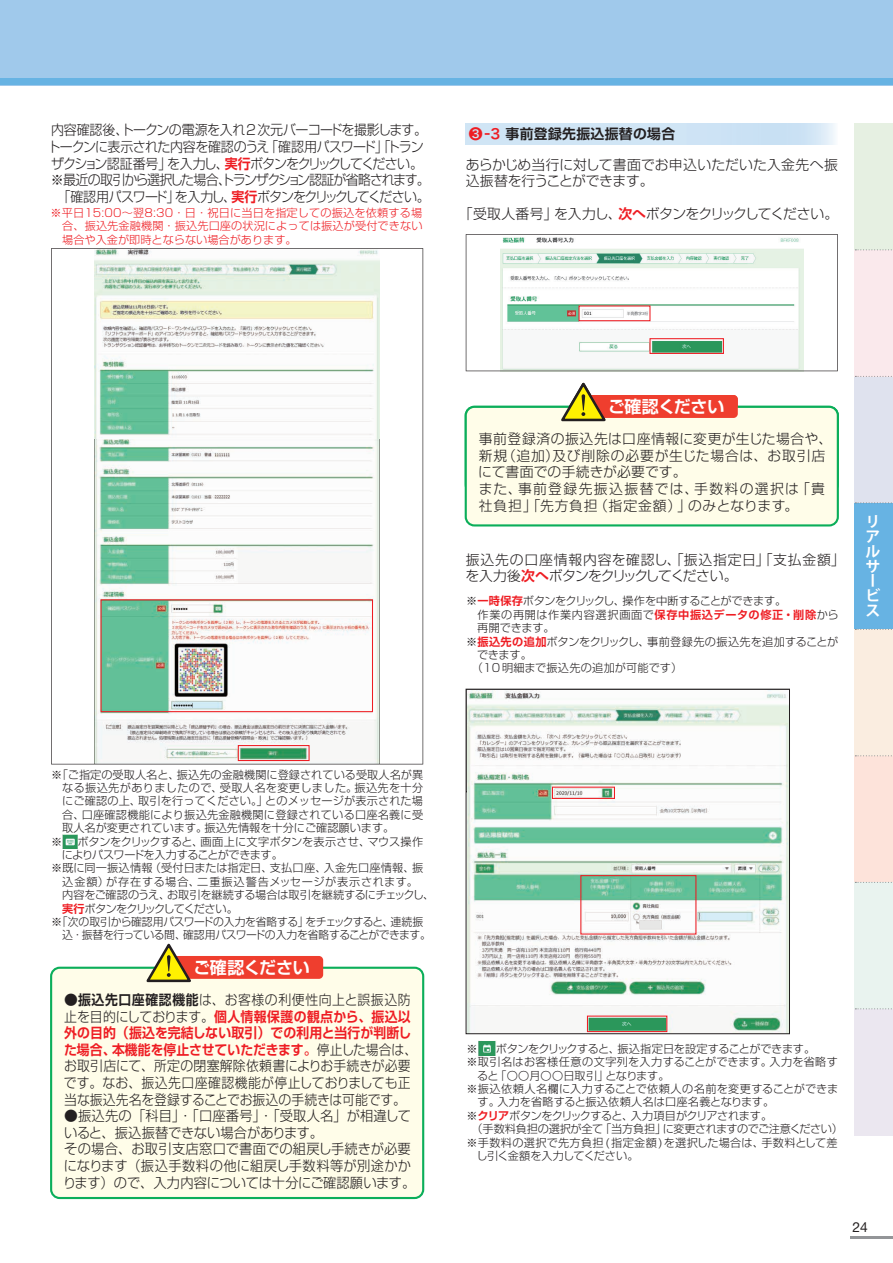
<style>
.page{position:relative;width:893px;height:1263px;background:#fff}
.page>*{position:absolute;margin:0;border:0;box-sizing:border-box;transform-origin:0 0}
.t1{font:700 16.95px "Shin Go Pr 5 De";letter-spacing:-.02em;color:#fff}
.t2{font:700 14.85px/14.9px "Koz Go Pro";color:#fff}
.t3{font:300 13.8px/16.6px "Shin Go Pr 5";letter-spacing:-.005em;color:#231f20}
.t4{font:300 13.8px/16.6px "Shin Go Pr 5";letter-spacing:-.065em;color:#231f20;scale:.94 1}
.t5{font:300 13.8px/16.6px "Shin Go Pr 5";letter-spacing:.06em;color:#231f20}
.t6{font:700 13.8px/16.6px "Shin Go Pr 5 De";letter-spacing:.01em;color:#ee1d23;scale:.93 1}
.t7{font:300 13.8px/16.6px "Shin Go Pr 5";letter-spacing:-.005em;color:#231f20;text-align:justify;scale:.93 1}
.t8{font:300 13.8px/16.6px "Shin Go Pr 5";letter-spacing:.035em;color:#231f20}
.t9{font:300 13.8px "Shin Go Pr 5";letter-spacing:-.04em;color:#231f20}
.t10{font:300 13.8px "Shin Go Pr 5";letter-spacing:.045em;color:#231f20;scale:.93 1}
.t11{font:300 13.8px "Shin Go Pr 5";letter-spacing:.04em;color:#231f20}
.t12{font:700 13.8px "Shin Go Pr 5 De";letter-spacing:.025em;color:#231f20}
.t13{font:13.8px "Helvetica Neue LT Std";color:#231f20}
.t14{font:300 11.1px "Shin Go Pr 5";color:#231f20}
.t15{font:300 11.1px "Shin Go Pr 5";letter-spacing:-.035em;color:#231f20}
.t16{font:300 11.1px/13.4px "Shin Go Pr 5";letter-spacing:.01em;color:#ee1d23;text-align:justify}
.t17{font:300 11.1px "Shin Go Pr 5";letter-spacing:.025em;color:#231f20}
.t18{font:300 11.1px "Shin Go Pr 5";letter-spacing:.03em;color:#231f20}
.t19{font:300 11.1px "Shin Go Pr 5";letter-spacing:.02em;color:#231f20}
.t20{font:300 11.1px "Shin Go Pr 5";letter-spacing:-.04em;color:#231f20}
.t21{font:300 11.1px "Shin Go Pr 5";letter-spacing:-.03em;color:#231f20}
.t22{font:300 11.1px "Shin Go Pr 5";letter-spacing:-.02em;color:#231f20}
.t23{font:300 11.1px "Shin Go Pr 5";letter-spacing:.07em;color:#231f20}
.t24{font:300 11.1px "Shin Go Pr 5";letter-spacing:.06em;color:#231f20}
.t25{font:300 11.1px "Shin Go Pr 5";letter-spacing:-.055em;color:#231f20}
.t26{font:300 11.1px "Shin Go Pr 5";letter-spacing:-.085em;color:#231f20}
.t27{font:300 11.1px "Shin Go Pr 5";letter-spacing:-.05em;color:#231f20}
.s1{font-family:"Shin Go Pr 5 De";font-weight:700;color:#ee1d23}
.s2{font-family:"Hira Kaku Pro W6";font-weight:400;color:#ee1d23}
.s3{font-family:"Shin Go Pr 5 De";font-weight:700}
.s4{font-family:"Shin Go Pr 5";font-weight:300;color:#231f20}
</style>
<div class="page">
<hr style="left:850px;top:1236px;width:43px;height:2px;background:#939598">
<div style="left:0;top:0;width:893px;height:85px;background:#a0c9eb"></div>
<div style="left:0;top:79px;width:893px;height:6px;background:#67b3e3"></div>
<div style="left:855px;top:756px;width:38px;height:126px;background:#fde3da"></div>
<div style="left:855px;top:376px;width:38px;height:127px;background:#dfe2ee"></div>
<div style="left:855px;top:123px;width:38px;height:127px;background:#e6f0e2"></div>
<div style="left:855px;top:250px;width:38px;height:126px;background:#fae9ec"></div>
<div style="left:855px;top:503px;width:38px;height:126px;background:#67b3e3"></div>
<div style="left:855px;top:629px;width:38px;height:127px;background:#faede0"></div>
<svg style="left:855px;top:376px;width:38px;height:1px"></svg>
<svg style="left:855px;top:249px;width:37px;height:1px"></svg>
<svg style="left:855px;top:629px;width:37px;height:1px"></svg>
<svg style="left:855px;top:755px;width:37px;height:1px"></svg>
<div style="left:855px;top:882px;width:38px;height:127px;background:#e9f3ef"></div>
<div style="left:855px;top:1009px;width:38px;height:126px;background:#ebe7f0"></div>
<svg style="left:855px;top:502px;width:37px;height:1px"></svg>
<svg style="left:855px;top:882px;width:37px;height:1px"></svg>
<svg style="left:855px;top:1008px;width:37px;height:1px"></svg>
<svg style="left:51px;top:248px;width:372px;height:516px"></svg>
<div style="left:238px;top:745px;width:72px;height:16px;border:1px solid #ee1d23"></div>
<div style="left:101px;top:599px;width:272px;height:113px;border:1px solid #ee1d23"></div>
<svg style="left:466px;top:234px;width:372px;height:137px"></svg>
<div style="left:578px;top:305px;width:72px;height:16px;border:1px solid #ee1d23"></div>
<div style="left:649px;top:338px;width:75px;height:16px;border:1px solid #ee1d23"></div>
<img style="left:468px;top:691px;width:320px;height:341px">
<div style="left:466px;top:689px;width:324px;height:345px;border:1px solid #231f20"></div>
<div style="left:552px;top:787px;width:63px;height:12px;border:1px solid #ee1d23"></div>
<div style="left:580px;top:875px;width:116px;height:59px;border:1px solid #ee1d23"></div>
<img style="left:478px;top:1040px;width:18px;height:16px">
<img style="left:63px;top:835px;width:14px;height:14px">
<img style="left:586px;top:1016px;width:82px;height:16px">
<div style="left:587px;top:1015px;width:80px;height:17px;border:1px solid #ee1d23"></div>
<div style="left:51px;top:968px;width:372px;height:230px;background:#fffde9;border-radius:9px"></div>
<div style="left:50px;top:967px;width:374px;height:232px;border:2px solid #0bae5a;border-radius:9px"></div>
<div style="left:162px;top:956px;width:161px;height:23px;background:#ef3e2e;border-radius:4px"></div>
<svg style="left:143px;top:943px;width:51px;height:40px"></svg>
<div style="left:466px;top:407px;width:372px;height:118px;background:#fffde9;border-radius:9px"></div>
<div style="left:465px;top:406px;width:374px;height:120px;border:2px solid #0bae5a;border-radius:9px"></div>
<div style="left:576px;top:395px;width:162px;height:23px;background:#ef3e2e;border-radius:4px"></div>
<svg style="left:558px;top:382px;width:48px;height:40px"></svg>
<p class="t4" style="left:48px;top:121px;width:408px">内容確認後、トークンの電源を入れ2次元バーコードを撮影します。トークンに表示された内容を確認のうえ「確認用パスワード」「トランザクション認証番号」を入力し、<span class="s1">実行</span>ボタンをクリックしてください。※最近の取引から選択した場合、トランザクション認証が省略されます。　「確認用パスワード」を入力し、<span class="s1">実行</span>ボタンをクリックしてください。</p>
<p class="t16" style="left:62px;top:205px;width:362px;text-indent:-12px">※平日15:00～翌8:30・日・祝日に当日を指定しての振込を依頼する場合、振込先金融機関・振込先口座の状況によっては振込が受付できない場合や入金が即時とならない場合があります。</p>
<p class="t12" style="left:469px;top:122px;width:208px"><span class="s2">❸-3</span> 事前登録先振込振替の場合</p>
<p class="t3" style="left:466px;top:155px;width:374px">あらかじめ当行に対して書面でお申込いただいた入金先へ振込振替を行うことができます。</p>
<p class="t9" style="left:459px;top:203px;width:381px">「受取人番号」を入力し、<span class="s1">次へ</span>ボタンをクリックしてください。</p>
<p class="t14" style="left:51px;top:765px;width:374px">※「ご指定の受取人名と、振込先の金融機関に登録されている受取人名が異</p>
<p class="t18" style="left:62px;top:779px;width:362px">なる振込先がありましたので、受取人名を変更しました。振込先を十分</p>
<p class="t14" style="left:62px;top:792px;width:362px">にご確認の上、取引を行ってください。」とのメッセージが表示された場</p>
<p class="t19" style="left:62px;top:805px;width:362px">合、口座確認機能により振込先金融機関に登録されている口座名義に受</p>
<p class="t14" style="left:62px;top:819px;width:334px">取人名が変更されています。振込先情報を十分にご確認願います。</p>
<p class="t14" style="left:51px;top:832px;width:13px">※</p>
<p class="t14" style="left:77px;top:832px;width:347px">ボタンをクリックすると、画面上に文字ボタンを表示させ、マウス操作</p>
<p class="t25" style="left:62px;top:846px;width:222px">によりパスワードを入力することができます。</p>
<p class="t19" style="left:51px;top:859px;width:374px">※既に同一振込情報（受付日または指定日、支払口座、入金先口座情報、振</p>
<p class="t23" style="left:62px;top:872px;width:357px">込金額）が存在する場合、二重振込警告メッセージが表示されます。</p>
<p class="t22" style="left:62px;top:886px;width:374px">内容をご確認のうえ、お取引を継続する場合は取引を継続するにチェックし、</p>
<p class="t26" style="left:62px;top:899px;width:177px"><span class="s1">実行</span>ボタンをクリックしてください。</p>
<p class="t21" style="left:51px;top:913px;width:374px">※「次の取引から確認用パスワードの入力を省略する」をチェックすると、連続振</p>
<p class="t15" style="left:62px;top:926px;width:370px">込・振替を行っている間、確認用パスワードの入力を省略することができます。</p>
<h1 class="t1" style="left:193px;top:953px;width:118px">ご確認ください</h1>
<p class="t10" style="left:64px;top:988px;width:374px"><span class="s3">●振込先口座確認機能</span>は、お客様の利便性向上と誤振込防</p>
<p class="t6" style="left:64px;top:1007px;width:381px"><span class="s4">止を目的にしております。</span>個人情報保護の観点から、振込以外の目的（振込を完結しない取引）での利用と当行が判断した場合、本機能を停止させていただきます。<span class="s4">停止した場合は、</span></p>
<p class="t7" style="left:64px;top:1056px;width:374px">お取引店にて、所定の閉塞解除依頼書によりお手続きが必要です。なお、振込先口座確認機能が停止しておりましても正当な振込先名を登録することでお振込の手続きは可能です。</p>
<p class="t3" style="left:63px;top:1106px;width:354px">●振込先の「科目」・「口座番号」・「受取人名」が相違していると、振込振替できない場合があります。<br>その場合、お取引支店窓口で書面での組戻し手続きが必要になります（振込手数料の他に組戻し手数料等が別途かかります）ので、入力内容については十分にご確認願います。</p>
<h1 class="t1" style="left:608px;top:392px;width:118px">ご確認ください</h1>
<p class="t11" style="left:479px;top:428px;width:355px">事前登録済の振込先は口座情報に変更が生じた場合や、</p>
<p class="t5" style="left:508px;top:446px;width:319px">（追加）及び削除の必要が生じた場合は、お取引</p>
<p class="t3" style="left:479px;top:462px;width:223px">店にて書面での手続きが必要です。</p>
<p class="t5" style="left:478px;top:446px;width:349px">新規（追加）及び削除の必要が生じた場合は、お取引店にて書面での手続きが必要です。<br>また、事前登録先振込振替では、手数料の選択は「貴社負担｣「先方負担（指定金額）」のみとなります。</p>
<p class="t8" style="left:465px;top:550px;width:381px">振込先の口座情報内容を確認し、「振込指定日」「支払金額」を入力後<span class="s1">次へ</span>ボタンをクリックしてください。</p>
<p class="t20" style="left:466px;top:592px;width:322px">※<span class="s1">一時保存</span>ボタンをクリックし、操作を中断することができます。</p>
<p class="t24" style="left:477px;top:605px;width:363px">作業の再開は作業内容選択画面で<span class="s1">保存中振込データの修正・削除</span>から</p>
<p class="t14" style="left:477px;top:619px;width:79px">再開できます。</p>
<p class="t14" style="left:466px;top:632px;width:374px">※<span class="s1">振込先の追加</span>ボタンをクリックし、事前登録先の振込先を追加することが</p>
<p class="t14" style="left:477px;top:646px;width:56px">できます。</p>
<p class="t17" style="left:472px;top:659px;width:212px">（10明細まで振込先の追加が可能です）</p>
<h2 class="t2" style="left:865px;top:515px;width:16px">リアルサービス</h2>
<p class="t14" style="left:466px;top:1039px;width:13px">※</p>
<p class="t15" style="left:496px;top:1039px;width:321px">ボタンをクリックすると、振込指定日を設定することができます。</p>
<p class="t17" style="left:466px;top:1053px;width:373px">※取引名はお客様任意の文字列を入力することができます。入力を省略す</p>
<p class="t14" style="left:477px;top:1066px;width:194px">ると「〇〇月〇〇日取引」となります。</p>
<p class="t17" style="left:466px;top:1079px;width:373px">※振込依頼人名欄に入力することで依頼人の名前を変更することができま</p>
<p class="t14" style="left:477px;top:1093px;width:298px">す。入力を省略すると振込依頼人名は口座名義となります。</p>
<p class="t20" style="left:466px;top:1106px;width:307px">※<span class="s1">クリア</span>ボタンをクリックすると、入力項目がクリアされます。</p>
<p class="t15" style="left:471px;top:1120px;width:373px">（手数料負担の選択が全て「当方負担」に変更されますのでご注意ください）</p>
<p class="t18" style="left:466px;top:1133px;width:373px">※手数料の選択で先方負担(指定金額)を選択した場合は、手数料として差</p>
<p class="t27" style="left:476px;top:1146px;width:164px">し引く金額を入力してください。</p>
<p class="t13" style="left:853px;top:1219px;width:17px">24</p>
</div>
